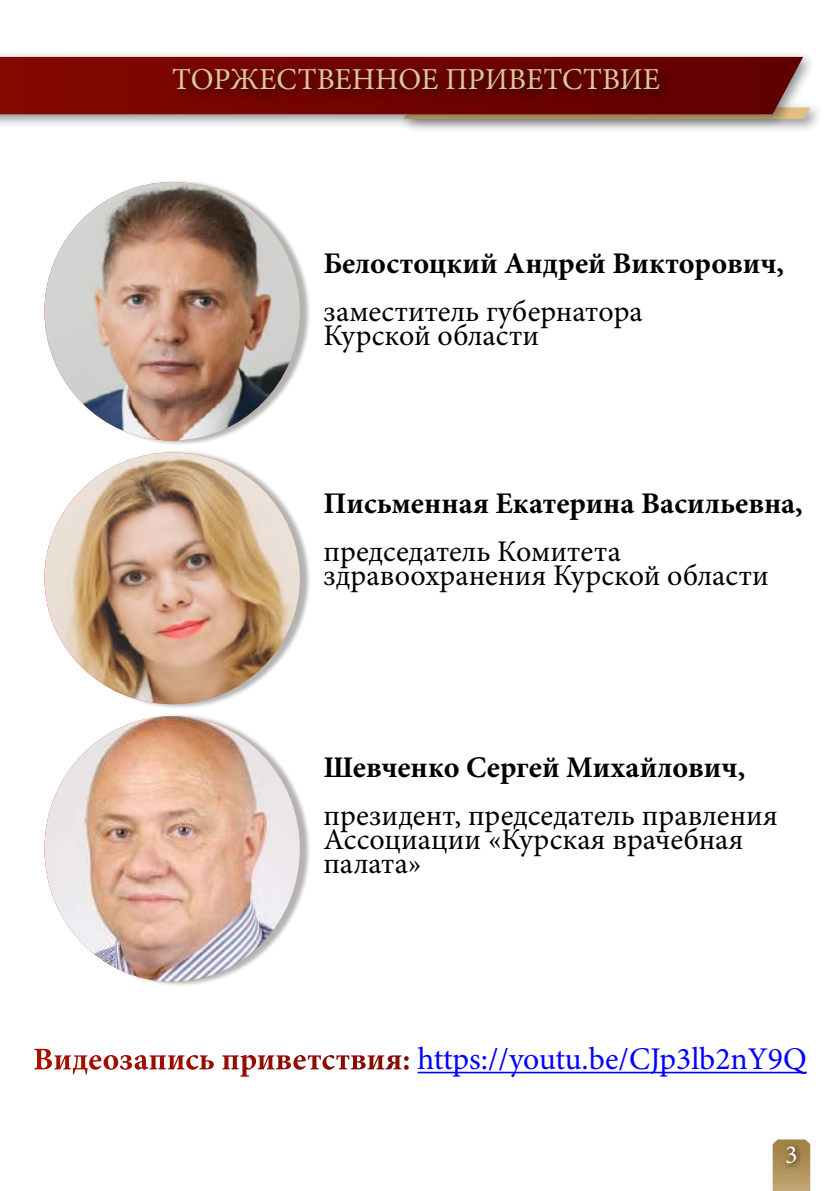
<style>
.page{position:relative;width:840px;height:1191px;background:#fff}
.page>*{position:absolute;margin:0;border:0;box-sizing:border-box;transform-origin:0 0}
.t1{font:31.6px "Minion Pro";color:#00f}
.t2{font:30.4px "Minion Pro";color:#ddc69d}
.t3{font:30px/24px "Minion Pro";color:#000}
.t4{font:700 30px "Minion Pro";color:#000}
.t5{font:28px "Minion Pro";color:#ddc69d}
.t6{font:26px "Minion Pro";color:#fff}
.s1{font-weight:700;color:#fff}
</style>
<div class="page">
<div style="left:398px;top:101px;width:425px;height:33px;background:#fafafa"></div>
<svg style="left:772px;top:1139px;width:37px;height:52px"></svg>
<div style="left:780px;top:1141px;width:21px;height:28px;background:#000;opacity:.75"></div>
<div style="left:0;top:50px;width:816px;height:80px;background:#000;opacity:.45"></div>
<svg style="left:0;top:57px;width:802px;height:57px;background:#750a05"></svg>
<div style="left:167px;top:62px;width:506px;height:42px;background:#000;opacity:.78"></div>
<hr style="left:417px;top:1071px;width:389px;height:2px;background:#00f">
<div style="left:48px;top:179px;width:263px;height:267px;background:#000;opacity:.3"></div>
<img style="left:44px;top:182px;width:256px;height:258px">
<div style="left:48px;top:450px;width:263px;height:259px;background:#000;opacity:.3"></div>
<img style="left:44px;top:452px;width:256px;height:252px">
<div style="left:48px;top:713px;width:263px;height:274px;background:#000;opacity:.3"></div>
<img style="left:44px;top:716px;width:256px;height:265px">
<p class="t2" style="left:172px;top:59px;width:489px">ТОРЖЕСТВЕННОЕ ПРИВЕТСТВИЕ</p>
<p class="t2" style="left:85px;top:60px;width:239px">23–24 ноября 2022</p>
<p class="t5" style="left:452px;top:59px;width:218px">Соловьиный край</p>
<p class="t4" style="left:323px;top:242px;width:462px">Белостоцкий Андрей Викторович,</p>
<p class="t3" style="left:323px;top:299px;width:320px">заместитель губернатора<br>Курской области</p>
<p class="t4" style="left:323px;top:482px;width:480px">Письменная Екатерина Васильевна,</p>
<p class="t3" style="left:323px;top:539px;width:446px">председатель Комитета здравоохранения Курской области</p>
<p class="t4" style="left:323px;top:746px;width:423px">Шевченко Сергей Михайлович,</p>
<p class="t3" style="left:323px;top:803px;width:455px">президент, председатель правления<br>Ассоциации «Курская врачебная палата»</p>
<p class="t1" style="left:33px;top:1038px;width:774px"><span class="s1">Видеозапись приветствия:</span> https://youtu.be/CJp3lb2nY9Q</p>
<p class="t6" style="left:784px;top:1137px;width:14px">3</p>
</div>
